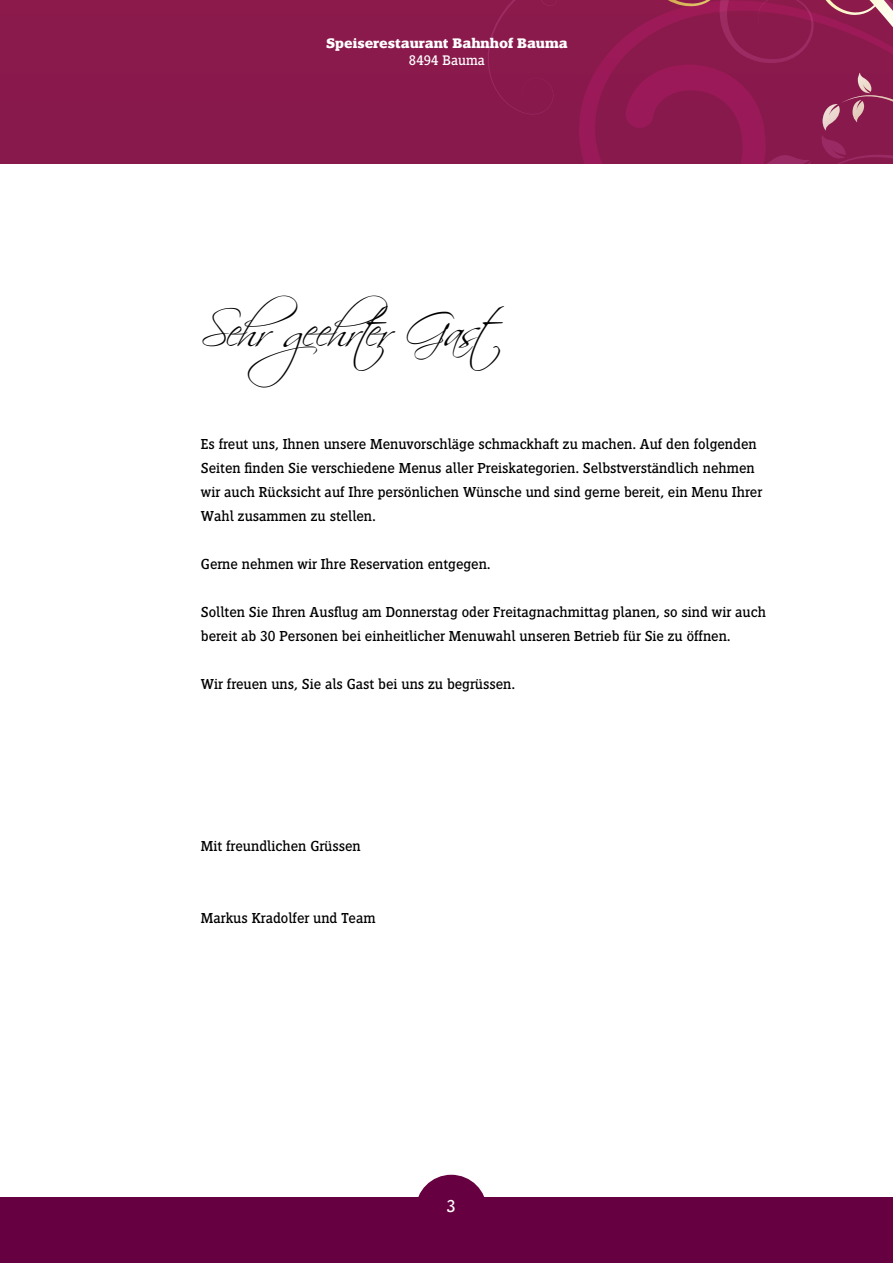
<style>
.page{position:relative;width:893px;height:1263px;background:#fff}
.page>*{position:absolute;margin:0;border:0;box-sizing:border-box;transform-origin:0 0}
.t1{font:45px "Scriptina";letter-spacing:-.095em;color:#000}
.t2{font:18px "Siseriff LT Std";color:#fff}
.t3{font:15px/24px "Siseriff LT Std";color:#000}
.t4{font:700 14.4px "Siseriff LT Std";color:#fff}
.t5{font:14.4px "Siseriff LT Std";color:#fff}
</style>
<div class="page">
<div style="left:0;top:0;width:893px;height:164px;background:#89194c"></div>
<svg style="left:488px;top:0;width:65px;height:115px"></svg>
<svg style="left:579px;top:0;width:314px;height:164px"></svg>
<div style="left:0;top:1197px;width:893px;height:66px;background:#670040"></div>
<div style="left:416px;top:1175px;width:71px;height:71px;background:#670040;border-radius:50%"></div>
<p class="t4" style="left:326px;top:35px;width:243px">Speiserestaurant Bahnhof Bauma</p>
<p class="t5" style="left:409px;top:52px;width:78px">8494 Bauma</p>
<h1 class="t1" style="left:201px;top:304px;width:305px">Sehr geehrter Gast</h1>
<p class="t3" style="left:201px;top:432px;width:563px">Es freut uns, Ihnen unsere Menuvorschläge schmackhaft zu machen. Auf den folgenden Seiten finden Sie verschiedene Menus aller Preiskategorien. Selbstverständlich nehmen wir auch Rücksicht auf Ihre persönlichen Wünsche und sind gerne bereit, ein Menu Ihrer Wahl zusammen zu stellen.</p>
<p class="t3" style="left:201px;top:552px;width:291px">Gerne nehmen wir Ihre Reservation entgegen.</p>
<p class="t3" style="left:201px;top:600px;width:567px">Sollten Sie Ihren Ausflug am Donnerstag oder Freitagnachmittag planen, so sind wir auch bereit ab 30 Personen bei einheitlicher Menuwahl unseren Betrieb für Sie zu öffnen.</p>
<p class="t3" style="left:201px;top:672px;width:316px">Wir freuen uns, Sie als Gast bei uns zu begrüssen.</p>
<p class="t3" style="left:201px;top:834px;width:161px">Mit freundlichen Grüssen</p>
<p class="t3" style="left:201px;top:906px;width:176px">Markus Kradolfer und Team</p>
<p class="t2" style="left:447px;top:1196px;width:11px">3</p>
</div>
